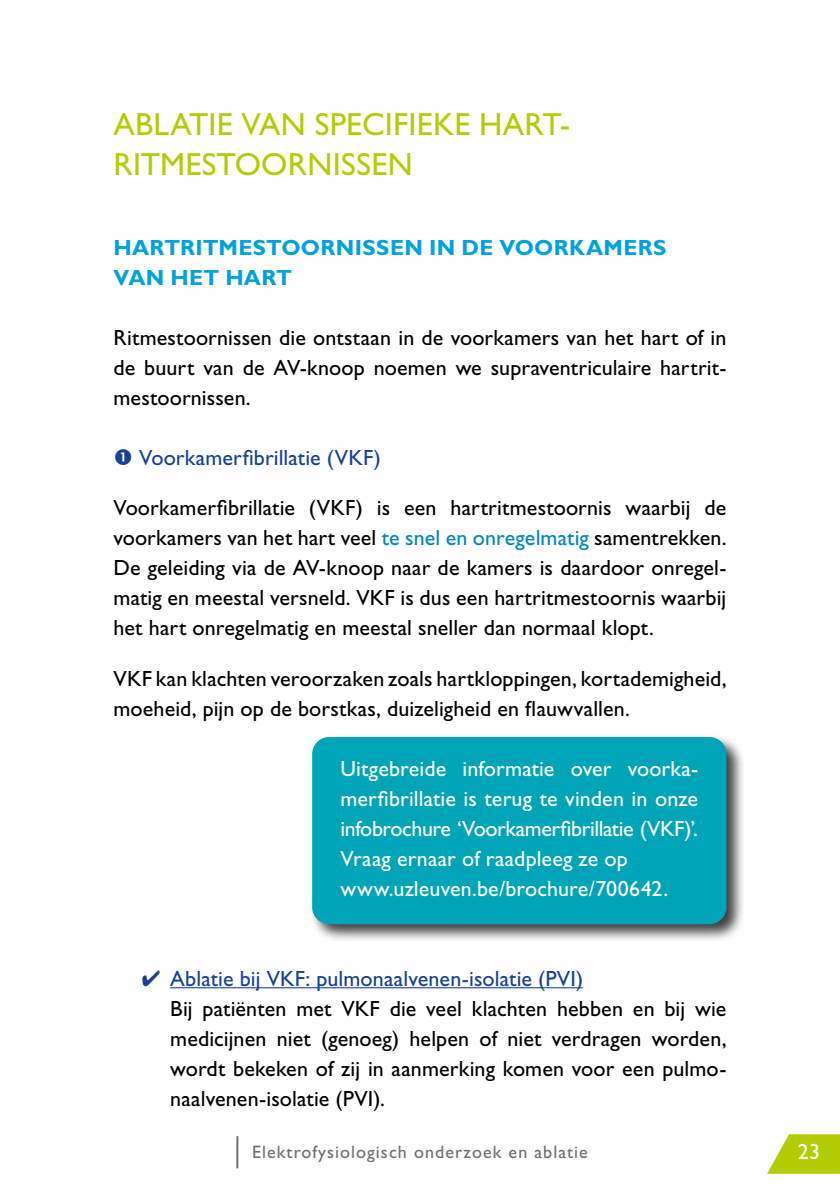
<style>
.page{position:relative;width:840px;height:1191px;background:#fff}
.page>*{position:absolute;margin:0;border:0;box-sizing:border-box;transform-origin:0 0}
.t1{font:32px/40px "Gill Sans Std";letter-spacing:.005em;color:#b4cc04}
.t2{font:22px/30px "Gill Sans Std";letter-spacing:.005em;color:#000;text-align:justify}
.t3{font:22px/30px "Gill Sans Std";letter-spacing:.005em;color:#fff}
.t4{font:700 22px/30px "Gill Sans Std";letter-spacing:.015em;color:#00a2dc}
.t5{font:22px "Gill Sans Std";letter-spacing:.005em;color:#164194}
.t6{font:18px "Gill Sans Std";letter-spacing:.06em;color:#706f6f}
.s1{color:#0085c0}
.s2{color:#164194}
</style>
<div class="page">
<svg style="left:767px;top:1134px;width:72px;height:39px"></svg>
<hr style="left:236px;top:1136px;width:2px;height:32px;background:#706f6f">
<div style="left:309px;top:734px;width:435px;height:209px;background:#000;opacity:.75"></div>
<div style="left:312px;top:737px;width:414px;height:187px;background:#00a4b7;border-radius:17px"></div>
<hr style="left:170px;top:987px;width:412px;height:1px;background:#164194">
<h1 class="t1" style="left:113px;top:105px;width:458px">ABLATIE VAN SPECIFIEKE HART-<br>RITMESTOORNISSEN</h1>
<p class="t4" style="left:113px;top:233px;width:554px">HARTRITMESTOORNISSEN IN DE VOORKAMERS<br>VAN HET HART</p>
<p class="t2" style="left:113px;top:323px;width:614px">Ritmestoornissen die ontstaan in de voorkamers van het hart of in de buurt van de AV-knoop noemen we supraventriculaire hartrit&shy;mestoornissen.</p>
<p class="t5" style="left:139px;top:445px;width:243px">Voorkamerfibrillatie (VKF)</p>
<p class="t2" style="left:113px;top:493px;width:614px">Voorkamerfibrillatie (VKF) is een hartritmestoornis waarbij de voorkamers van het hart veel <span class="s1">te snel en onregelmatig</span> samentrekken.<br>De geleiding via de AV-knoop naar de kamers is daardoor onregel&shy;matig en meestal versneld. VKF is dus een hartritmestoornis waarbij het hart onregelmatig en meestal sneller dan normaal klopt.</p>
<p class="t2" style="left:113px;top:663px;width:614px">VKF kan klachten veroorzaken zoals hartkloppingen, kortademigheid, moeheid, pijn op de borstkas, duizeligheid en flauwvallen.</p>
<p class="t3" style="left:340px;top:753px;width:359px">Uitgebreide informatie over voorka&shy;merfibrillatie is terug te vinden in onze infobrochure ‘Voorkamerfibrillatie (VKF)’.<br>Vraag ernaar of raadpleeg ze op www.uzleuven.be/brochure/700642.</p>
<p class="t2" style="left:170px;top:963px;width:557px;text-align:left;text-indent:-28px"><span class="s2">✔ Ablatie bij VKF: pulmonaalvenen-isolatie (PVI)<br></span>Bij patiënten met VKF die veel klachten hebben en bij wie medicijnen niet (genoeg) helpen of niet verdragen worden, wordt bekeken of zij in aanmerking komen voor een pulmo&shy;naalvenen-isolatie (PVI).</p>
<p class="t6" style="left:252px;top:1141px;width:337px">Elektrofysiologisch onderzoek en ablatie</p>
<p class="t3" style="left:797px;top:1136px;width:23px">23</p>
</div>
